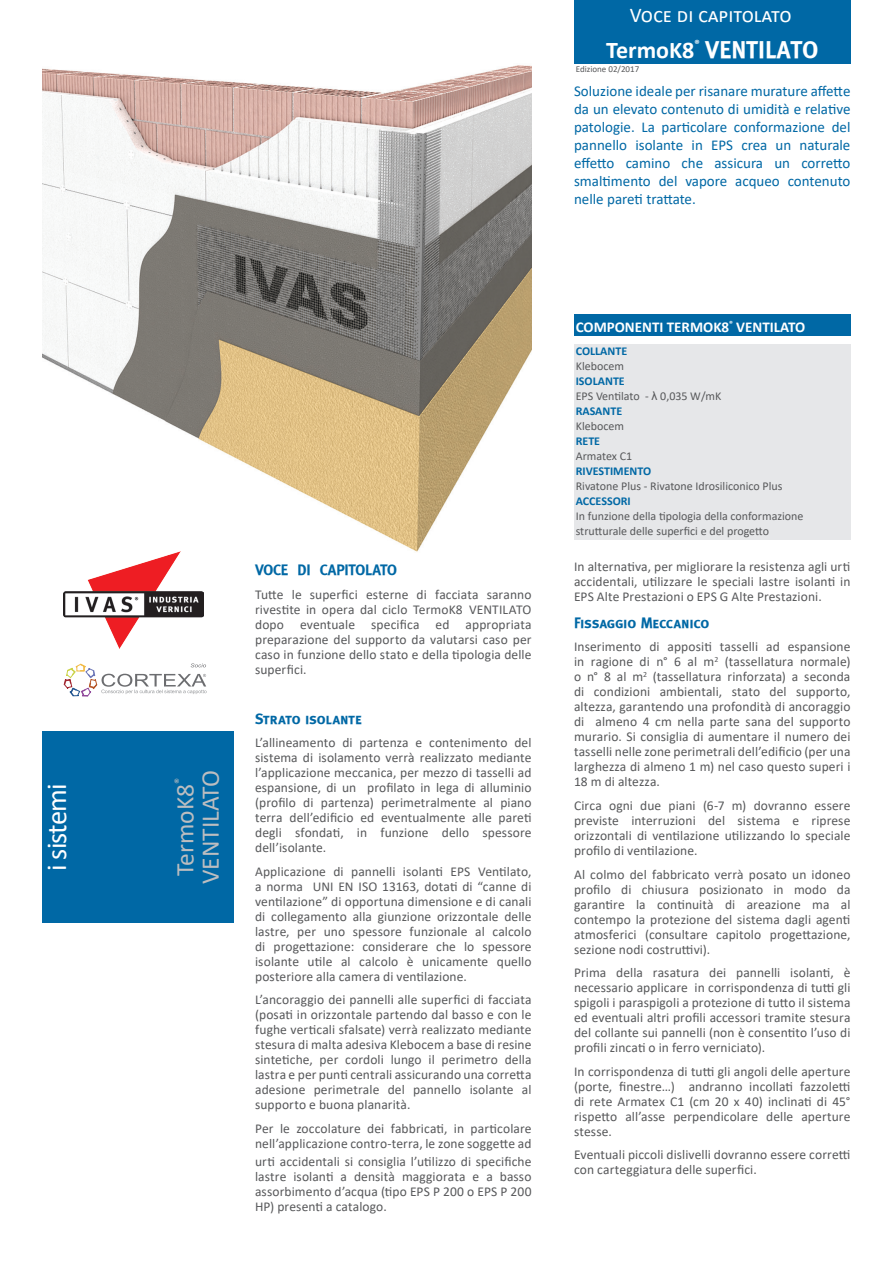
<style>
.page{position:relative;width:893px;height:1263px;background:#fff}
.page>*{position:absolute;margin:0;border:0;box-sizing:border-box;transform-origin:0 0}
.t1{font:28.5px "Calibri";letter-spacing:-.03em;color:#fff}
.t2{font:25.5px "Calibri";color:#bcbdc0}
.t3{font:24px "Meta Bold Caps";color:#fff}
.t4{font:21px "Calibri";color:#fff}
.preambolo{font:15px/18px "Calibri";color:#0068a5;text-align:justify}
.VdC{font:15px "Meta Bold Caps";letter-spacing:-.02em;color:#0068a5}
.t5{font:700 15px "Calibri";color:#fff}
.VdC-2{font:13.5px/15px "Calibri";letter-spacing:.005em;color:#57585a;text-align:justify}
.t6{font:12px/15px "Calibri";color:#57585a}
.t7{font:700 12px "Calibri";color:#0068a5}
.t8{font:700 10.5px "Calibri";color:#fff}
.t9{font:9px "Calibri";color:#57585a}
.s1{font-family:"Calibri";font-weight:700}
.s2{font-family:"Arial"}
</style>
<div class="page">
<div style="left:43px;top:731px;width:191px;height:192px;background:#0068a5"></div>
<div style="left:574px;top:0;width:276px;height:64px;background:#0068a5"></div>
<div style="left:574px;top:315px;width:276px;height:21px;background:#0068a5"></div>
<div style="left:574px;top:344px;width:276px;height:195px;background:#e6e7e9"></div>
<img style="left:43px;top:65px;width:488px;height:487px">
<svg style="left:63px;top:663px;width:144px;height:34px"></svg>
<img style="left:64px;top:551px;width:140px;height:97px">
<p class="t1" style="left:37px;top:871px;width:89px;rotate:-90deg">i sistemi</p>
<p class="t4" style="left:630px;top:1px;width:163px">Voce di capitolato</p>
<p class="t8" style="left:694px;top:37px;width:7px">®</p>
<p class="t3" style="left:606px;top:36px;width:213px"><span class="s1">TermoK8</span> VENTILATO</p>
<p class="t9" style="left:576px;top:63px;width:65px">Edizione 02/2017</p>
<p class="preambolo" style="left:574px;top:83px;width:278px">Soluzione ideale per risanare murature affette da un elevato contenuto di umidità e relative patologie. La particolare conformazione del pannello isolante in EPS crea un naturale effetto camino che assicura un corretto smaltimento del vapore acqueo contenuto nelle pareti trattate.</p>
<p class="t2" style="left:167px;top:876px;width:99px;rotate:-90deg">TermoK8<sup>®</sup></p>
<p class="t2" style="left:193px;top:884px;width:116px;rotate:-90deg">VENTILATO</p>
<p class="VdC" style="left:255px;top:561px;width:143px">VOCE DI CAPITOLATO</p>
<p class="VdC-2" style="left:255px;top:587px;width:278px">Tutte le superfici esterne di facciata saranno rivestite in opera dal ciclo TermoK8 VENTILATO dopo eventuale specifica ed appropriata preparazione del supporto da valutarsi caso per caso in funzione dello stato e della tipologia delle superfici.</p>
<p class="VdC" style="left:255px;top:710px;width:108px">Strato isolante</p>
<p class="VdC-2" style="left:255px;top:736px;width:278px">L’allineamento di partenza e contenimento del sistema di isolamento verrà realizzato mediante l’applicazione meccanica, per mezzo di tasselli ad espansione, di un profilato in lega di alluminio (profilo di partenza) perimetralmente al piano terra dell’edificio ed eventualmente alle pareti degli sfondati, in funzione dello spessore dell’isolante.</p>
<p class="VdC-2" style="left:255px;top:864px;width:278px">Applicazione di pannelli isolanti EPS Ventilato, a norma UNI EN ISO 13163, dotati di “canne di ventilazione” di opportuna dimensione e di canali di collegamento alla giunzione orizzontale delle lastre, per uno spessore funzionale al calcolo di progettazione: considerare che lo spessore isolante utile al calcolo è unicamente quello posteriore alla camera di ventilazione.</p>
<p class="VdC-2" style="left:255px;top:993px;width:278px">L’ancoraggio dei pannelli alle superfici di facciata (posati in orizzontale partendo dal basso e con le fughe verticali sfalsate) verrà realizzato mediante stesura di malta adesiva Klebocem a base di resine sintetiche, per cordoli lungo il perimetro della lastra e per punti centrali assicurando una corretta adesione perimetrale del pannello isolante al supporto e buona planarità.</p>
<p class="VdC-2" style="left:255px;top:1121px;width:278px">Per le zoccolature dei fabbricati, in particolare nell’applicazione contro-terra, le zone soggette ad</p>
<p class="VdC-2" style="left:255px;top:1154px;width:278px">urti accidentali si consiglia l’utilizzo di specifiche lastre isolanti a densità maggiorata e a basso assorbimento d’acqua (tipo EPS P 200 o EPS P 200<br>HP) presenti a catalogo.</p>
<p class="t5" style="left:576px;top:317px;width:231px">COMPONENTI TERMOK8<sup>®</sup> VENTILATO</p>
<p class="t7" style="left:576px;top:342px;width:53px">COLLANTE</p>
<p class="t6" style="left:576px;top:359px;width:50px">Klebocem</p>
<p class="t7" style="left:576px;top:372px;width:51px">ISOLANTE</p>
<p class="t6" style="left:576px;top:389px;width:147px">EPS Ventilato - <span class="s2">λ</span> 0,035 W/mK</p>
<p class="t7" style="left:576px;top:402px;width:48px">RASANTE</p>
<p class="t6" style="left:576px;top:419px;width:50px">Klebocem</p>
<p class="t7" style="left:576px;top:432px;width:26px">RETE</p>
<p class="t6" style="left:576px;top:449px;width:58px">Armatex C1</p>
<p class="t7" style="left:576px;top:462px;width:77px">RIVESTIMENTO</p>
<p class="t6" style="left:576px;top:479px;width:208px">Rivatone Plus - Rivatone Idrosiliconico Plus</p>
<p class="t7" style="left:576px;top:492px;width:56px">ACCESSORI</p>
<p class="t6" style="left:576px;top:509px;width:229px">In funzione della tipologia della conformazione strutturale delle superfici e del progetto</p>
<p class="VdC-2" style="left:574px;top:560px;width:278px">In alternativa, per migliorare la resistenza agli urti accidentali, utilizzare le speciali lastre isolanti in EPS Alte Prestazioni o EPS G Alte Prestazioni.</p>
<p class="VdC" style="left:574px;top:614px;width:137px">Fissaggio Meccanico</p>
<p class="VdC-2" style="left:574px;top:640px;width:278px">Inserimento di appositi tasselli ad espansione in ragione di n° 6 al m<sup>2</sup> (tassellatura normale) o n° 8 al m<sup>2</sup> (tassellatura rinforzata) a seconda di condizioni ambientali, stato del supporto, altezza, garantendo una profondità di ancoraggio di almeno 4 cm nella parte sana del supporto murario. Si consiglia di aumentare il numero dei tasselli nelle zone perimetrali dell’edificio (per una larghezza di almeno 1 m) nel caso questo superi i 18 m di altezza.</p>
<p class="VdC-2" style="left:574px;top:798px;width:278px">Circa ogni due piani (6-7 m) dovranno essere previste interruzioni del sistema e riprese orizzontali di ventilazione utilizzando lo speciale profilo di ventilazione.</p>
<p class="VdC-2" style="left:574px;top:867px;width:278px">Al colmo del fabbricato verrà posato un idoneo profilo di chiusura posizionato in modo da garantire la continuità di areazione ma al contempo la protezione del sistema dagli agenti atmosferici (consultare capitolo progettazione, sezione nodi costruttivi).</p>
<p class="VdC-2" style="left:574px;top:965px;width:278px">Prima della rasatura dei pannelli isolanti, è necessario applicare in corrispondenza di tutti gli spigoli i paraspigoli a protezione di tutto il sistema ed eventuali altri profili accessori tramite stesura del collante sui pannelli (non è consentito l’uso di profili zincati o in ferro verniciato).</p>
<p class="VdC-2" style="left:574px;top:1064px;width:278px">In corrispondenza di tutti gli angoli delle aperture (porte, finestre…) andranno incollati fazzoletti di rete Armatex C1 (cm 20 x 40) inclinati di 45° rispetto all’asse perpendicolare delle aperture stesse.</p>
<p class="VdC-2" style="left:574px;top:1148px;width:278px">Eventuali piccoli dislivelli dovranno essere corretti con carteggiatura delle superfici.</p>
</div>
